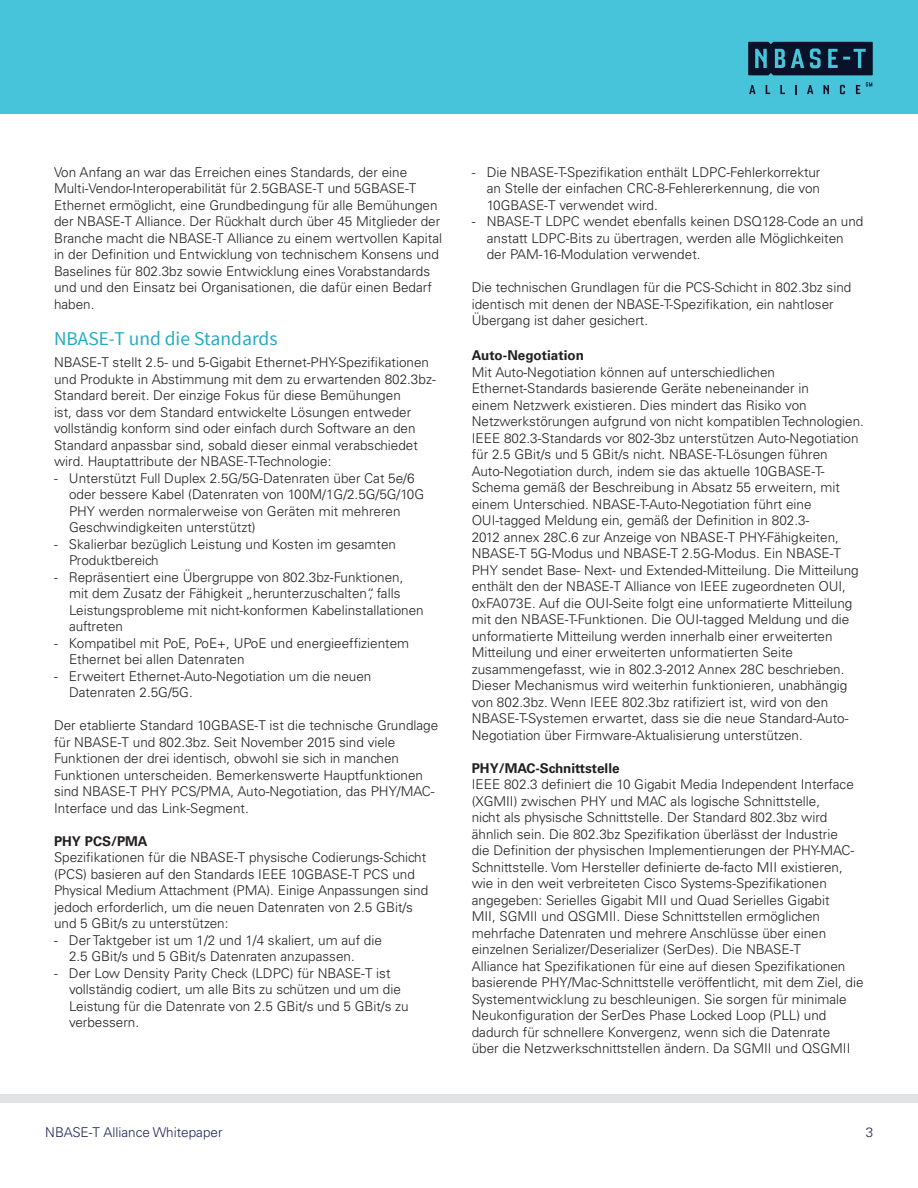
<style>
.page{position:relative;width:918px;height:1188px;background:#fff}
.page>*{position:absolute;margin:0;border:0;box-sizing:border-box;transform-origin:0 0}
.t1{font:19.5px "Source Sans Pro";color:#24aac3}
.t2{font:300 13.5px/16.5px "Univers";color:#231f20}
.t3{font:700 13.5px "Univers";color:#231f20}
.t4{font:300 13.5px "Univers";color:#1e2656}
</style>
<div class="page">
<div style="left:0;top:1094px;width:918px;height:8px;background:#e1e2e4"></div>
<div style="left:0;top:0;width:918px;height:113px;background:#48c4da"></div>
<svg style="left:866px;top:82px;width:6px;height:4px"></svg>
<svg style="left:749px;top:85px;width:7px;height:9px"></svg>
<svg style="left:766px;top:85px;width:4px;height:9px"></svg>
<svg style="left:780px;top:85px;width:5px;height:9px"></svg>
<svg style="left:795px;top:85px;width:2px;height:9px"></svg>
<svg style="left:807px;top:85px;width:6px;height:9px"></svg>
<svg style="left:823px;top:85px;width:6px;height:9px"></svg>
<svg style="left:840px;top:85px;width:5px;height:9px"></svg>
<svg style="left:856px;top:85px;width:4px;height:9px"></svg>
<svg style="left:748px;top:42px;width:125px;height:33px;background:#16354c"></svg>
<p class="t2" style="left:54px;top:164px;width:390px">Von Anfang an war das Erreichen eines Standards, der eine Multi-Vendor-Interoperabilität für 2.5GBASE-T und 5GBASE-T Ethernet ermöglicht, eine Grundbedingung für alle Bemühungen der NBASE-T Alliance. Der Rückhalt durch über 45 Mitglieder der Branche macht die NBASE-T Alliance zu einem wertvollen Kapital in der Definition und Entwicklung von technischem Konsens und Baselines für 802.3bz sowie Entwicklung eines Vorabstandards und und den Einsatz bei Organisationen, die dafür einen Bedarf haben.</p>
<p class="t1" style="left:54px;top:326px;width:225px">NBASE-T und die Standards</p>
<p class="t2" style="left:54px;top:354px;width:383px">NBASE-T stellt 2.5- und 5-Gigabit Ethernet-PHY-Spezifikationen und Produkte in Abstimmung mit dem zu erwartenden 802.3bz-Standard bereit. Der einzige Fokus für diese Bemühungen<br>ist, dass vor dem Standard entwickelte Lösungen entweder vollständig konform sind oder einfach durch Software an den Standard anpassbar sind, sobald dieser einmal verabschiedet wird. Hauptattribute der NBASE-T-Technologie:</p>
<p class="t2" style="left:69px;top:470px;width:357px;text-indent:-15px">- Unterstützt Full Duplex 2.5G/5G-Datenraten über Cat 5e/6 oder bessere Kabel (Datenraten von 100M/1G/2.5G/5G/10G PHY werden normalerweise von Geräten mit mehreren Geschwindigkeiten unterstützt)</p>
<p class="t2" style="left:69px;top:536px;width:329px;text-indent:-15px">- Skalierbar bezüglich Leistung und Kosten im gesamten<br>Produktbereich</p>
<p class="t2" style="left:69px;top:569px;width:356px;text-indent:-15px">- Repräsentiert eine Übergruppe von 802.3bz-Funktionen, mit dem Zusatz der Fähigkeit „herunterzuschalten“, falls Leistungsprobleme mit nicht-konformen Kabelinstallationen auftreten</p>
<p class="t2" style="left:69px;top:635px;width:342px;text-indent:-15px">- Kompatibel mit PoE, PoE+, UPoE und energieeffizientem<br>Ethernet bei allen Datenraten</p>
<p class="t2" style="left:69px;top:668px;width:304px;text-indent:-15px">- Erweitert Ethernet-Auto-Negotiation um die neuen<br>Datenraten 2.5G/5G.</p>
<p class="t2" style="left:54px;top:717px;width:386px">Der etablierte Standard 10GBASE-T ist die technische Grundlage für NBASE-T und 802.3bz. Seit November 2015 sind viele Funktionen der drei identisch, obwohl sie sich in manchen Funktionen unterscheiden. Bemerkenswerte Hauptfunktionen sind NBASE-T PHY PCS/PMA, Auto-Negotiation, das PHY/MAC-Interface und das Link-Segment.</p>
<p class="t3" style="left:54px;top:833px;width:95px">PHY PCS/PMA</p>
<p class="t2" style="left:54px;top:849px;width:376px">Spezifikationen für die NBASE-T physische Codierungs-Schicht (PCS) basieren auf den Standards IEEE 10GBASE-T PCS und Physical Medium Attachment (PMA). Einige Anpassungen sind jedoch erforderlich, um die neuen Datenraten von 2.5 GBit/s und 5 GBit/s zu unterstützen:</p>
<p class="t2" style="left:69px;top:932px;width:314px;text-indent:-15px">- Der Taktgeber ist um 1/2 und 1/4 skaliert, um auf die<br>2.5 GBit/s und 5 GBit/s Datenraten anzupassen.</p>
<p class="t2" style="left:69px;top:965px;width:341px;text-indent:-15px">- Der Low Density Parity Check (LDPC) für NBASE-T ist vollständig codiert, um alle Bits zu schützen und um die Leistung für die Datenrate von 2.5 GBit/s und 5 GBit/s zu verbessern.</p>
<p class="t2" style="left:487px;top:164px;width:335px;text-align:justify;text-indent:-15px">- Die NBASE-T-Spezifikation enthält LDPC-Fehlerkorrektur an Stelle der einfachen CRC-8-Fehlererkennung, die von 10GBASE-T verwendet wird.</p>
<p class="t2" style="left:487px;top:213px;width:378px;text-indent:-15px">- NBASE-T LDPC wendet ebenfalls keinen DSQ128-Code an und anstatt LDPC-Bits zu übertragen, werden alle Möglichkeiten der PAM-16-Modulation verwendet.</p>
<p class="t2" style="left:472px;top:279px;width:381px">Die technischen Grundlagen für die PCS-Schicht in 802.3bz sind identisch mit denen der NBASE-T-Spezifikation, ein nahtloser<br>Übergang ist daher gesichert.</p>
<p class="t3" style="left:472px;top:348px;width:114px">Auto-Negotiation</p>
<p class="t2" style="left:472px;top:364px;width:394px">Mit Auto-Negotiation können auf unterschiedlichen Ethernet-Standards basierende Geräte nebeneinander in<br>einem Netzwerk existieren. Dies mindert das Risiko von Netzwerkstörungen aufgrund von nicht kompatiblen Technologien.<br>IEEE 802.3-Standards vor 802-3bz unterstützen Auto-Negotiation für 2.5 GBit/s und 5 GBit/s nicht. NBASE-T-Lösungen führen Auto-Negotiation durch, indem sie das aktuelle 10GBASE-T-Schema gemäß der Beschreibung in Absatz 55 erweitern, mit einem Unterschied. NBASE-T-Auto-Negotiation führt eine OUI-tagged Meldung ein, gemäß der Definition in 802.3-<br>2012 annex 28C.6 zur Anzeige von NBASE-T PHY-Fähigkeiten, NBASE-T 5G-Modus und NBASE-T 2.5G-Modus. Ein NBASE-T PHY sendet Base- Next- und Extended-Mitteilung. Die Mitteilung enthält den der NBASE-T Alliance von IEEE zugeordneten OUI, 0xFA073E. Auf die OUI-Seite folgt eine unformatierte Mitteilung mit den NBASE-T-Funktionen. Die OUI-tagged Meldung und die unformatierte Mitteilung werden innerhalb einer erweiterten Mitteilung und einer erweiterten unformatierten Seite zusammengefasst, wie in 802.3-2012 Annex 28C beschrieben.<br>Dieser Mechanismus wird weiterhin funktionieren, unabhängig von 802.3bz. Wenn IEEE 802.3bz ratifiziert ist, wird von den NBASE-T-Systemen erwartet, dass sie die neue Standard-Auto-Negotiation über Firmware-Aktualisierung unterstützen.</p>
<p class="t3" style="left:472px;top:760px;width:149px">PHY/MAC-Schnittstelle</p>
<p class="t2" style="left:472px;top:776px;width:393px">IEEE 802.3 definiert die 10 Gigabit Media Independent Interface (XGMII) zwischen PHY und MAC als logische Schnittstelle,<br>nicht als physische Schnittstelle. Der Standard 802.3bz wird ähnlich sein. Die 802.3bz Spezifikation überlässt der Industrie<br>die Definition der physischen Implementierungen der PHY-MAC-Schnittstelle. Vom Hersteller definierte de-facto MII existieren, wie in den weit verbreiteten Cisco Systems-Spezifikationen angegeben: Serielles Gigabit MII und Quad Serielles Gigabit<br>MII, SGMII und QSGMII. Diese Schnittstellen ermöglichen mehrfache Datenraten und mehrere Anschlüsse über einen einzelnen Serializer/Deserializer (SerDes). Die NBASE-T<br>Alliance hat Spezifikationen für eine auf diesen Spezifikationen basierende PHY/Mac-Schnittstelle veröffentlicht, mit dem Ziel, die Systementwicklung zu beschleunigen. Sie sorgen für minimale Neukonfiguration der SerDes Phase Locked Loop (PLL) und dadurch für schnellere Konvergenz, wenn sich die Datenrate<br>über die Netzwerkschnittstellen ändern. Da SGMII und QSGMII</p>
<p class="t4" style="left:45px;top:1124px;width:179px">NBASE-T Alliance Whitepaper</p>
<p class="t4" style="left:866px;top:1124px;width:9px">3</p>
</div>
